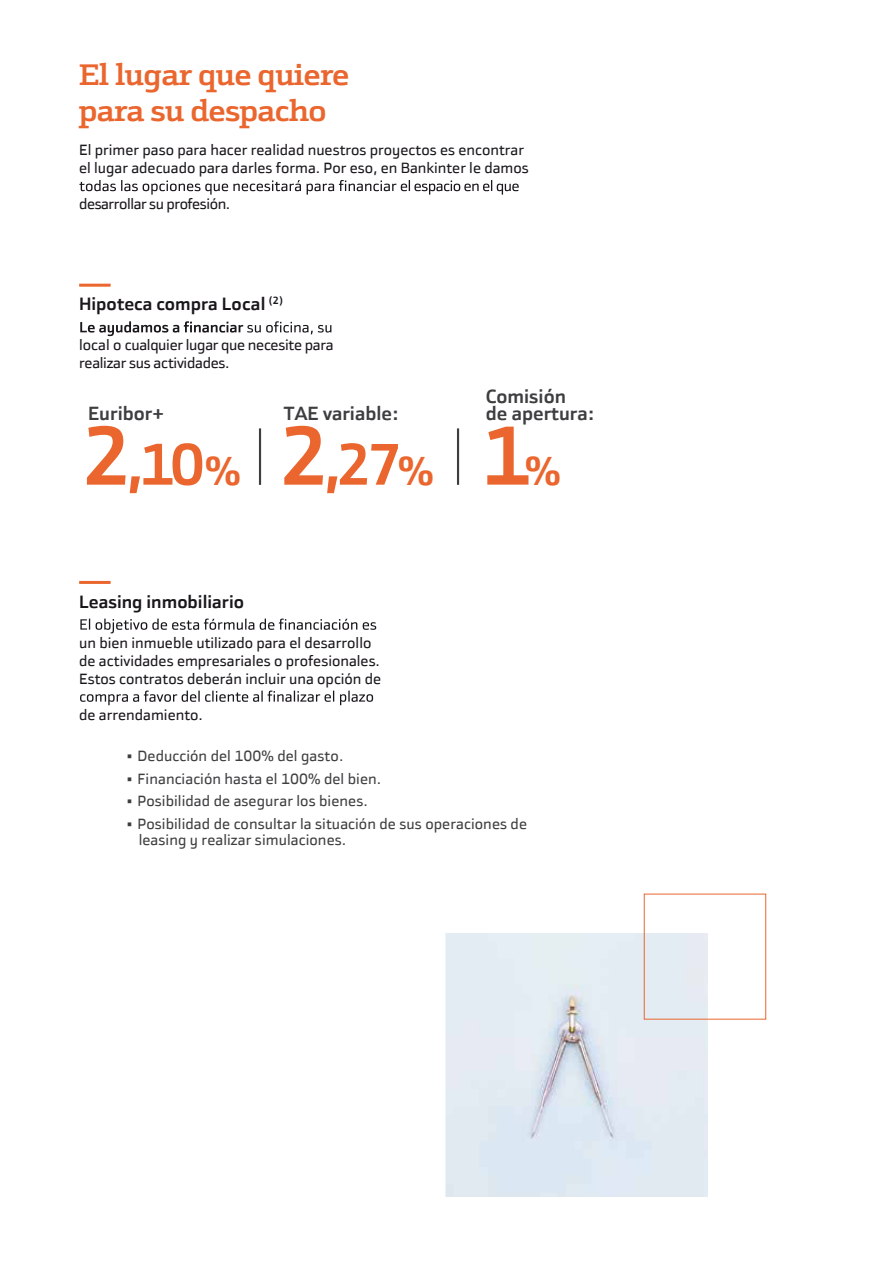
<style>
.page{position:relative;width:893px;height:1263px;background:#fff}
.page>*{position:absolute;margin:0;border:0;box-sizing:border-box;transform-origin:0 0}
.t1{font:700 84px "Bankinter Sans";color:#ea662e}
.t2{font:700 59.25px "Bankinter Sans";color:#ea662e}
.t3{font:700 30px/36px "Bankinter";letter-spacing:-.025em;color:#ea662e}
.t4{font:700 19.35px/17.1px "Bankinter Sans";color:#3e3d40}
.t5{font:700 18px "Bankinter Sans";color:#1a171c}
.t6{font:15px/18px "Bankinter Sans";color:#1a171c}
.t7{font:15px/16.5px "Bankinter Sans";letter-spacing:.005em;color:#3e3e40}
.t8{font:15px/18px "Bankinter Sans";letter-spacing:-.02em;color:#1a171c}
.t9{font:15px "Bankinter Sans";letter-spacing:-.03em;color:#1a171c}
.s1{font-size:84px}
.s2{font-size:40.8px}
</style>
<div class="page">
<hr style="left:259px;top:428px;width:2px;height:57px;background:#3e3d40">
<hr style="left:457px;top:428px;width:2px;height:57px;background:#3e3d40">
<img style="left:445px;top:933px;width:263px;height:263px">
<svg style="left:79px;top:180px;width:440px;height:15px"></svg>
<svg style="left:80px;top:321px;width:251px;height:15px"></svg>
<hr style="left:79px;top:284px;width:32px;height:3px;background:#ea662e">
<div style="left:644px;top:893px;width:122px;height:127px;border:1px solid #ea662e"></div>
<svg style="left:80px;top:618px;width:296px;height:15px"></svg>
<svg style="left:80px;top:690px;width:293px;height:15px"></svg>
<hr style="left:79px;top:581px;width:32px;height:3px;background:#ea662e">
<h3 class="t3" style="left:79px;top:56px;width:272px">El lugar que quiere para su despacho</h3>
<p class="t6" style="left:79px;top:141px;width:451px">El primer paso para hacer realidad nuestros proyectos es encontrar el lugar adecuado para darles forma. Por eso, en Bankinter le damos</p>
<p class="t9" style="left:79px;top:195px;width:153px">desarrollar su profesión.</p>
<p class="t5" style="left:79px;top:293px;width:206px">Hipoteca compra Local <sup>(2)</sup></p>
<p class="t8" style="left:79px;top:336px;width:256px">local o cualquier lugar que necesite para realizar sus actividades.</p>
<p class="t4" style="left:284px;top:405px;width:116px">TAE variable:</p>
<h2 class="t2" style="left:82px;top:428px;width:353px"><span class="s1">2</span>,10<span class="s2">%</span> <span class="s1">2</span>,27<span class="s2">%</span></h2>
<p class="t4" style="left:88px;top:405px;width:77px">Euribor+</p>
<p class="t5" style="left:79px;top:590px;width:166px">Leasing inmobiliario</p>
<p class="t6" style="left:79px;top:633px;width:304px">un bien inmueble utilizado para el desarrollo de actividades empresariales o profesionales.<br>Estos contratos deberán incluir una opción de</p>
<p class="t6" style="left:79px;top:705px;width:125px">de arrendamiento.</p>
<p class="t4" style="left:486px;top:388px;width:109px">Comisión<br>de apertura:</p>
<h1 class="t1" style="left:481px;top:404px;width:81px">1<span class="s2">%</span></h1>
<p class="t7" style="left:125px;top:748px;width:220px">• Deducción del 100% del gasto.</p>
<p class="t7" style="left:125px;top:770px;width:258px">• Financiación hasta el 100% del bien.</p>
<p class="t7" style="left:125px;top:793px;width:244px">• Posibilidad de asegurar los bienes.</p>
<p class="t7" style="left:139px;top:815px;width:390px;text-indent:-14px">• Posibilidad de consultar la situación de sus operaciones de leasing y realizar simulaciones.</p>
</div>
